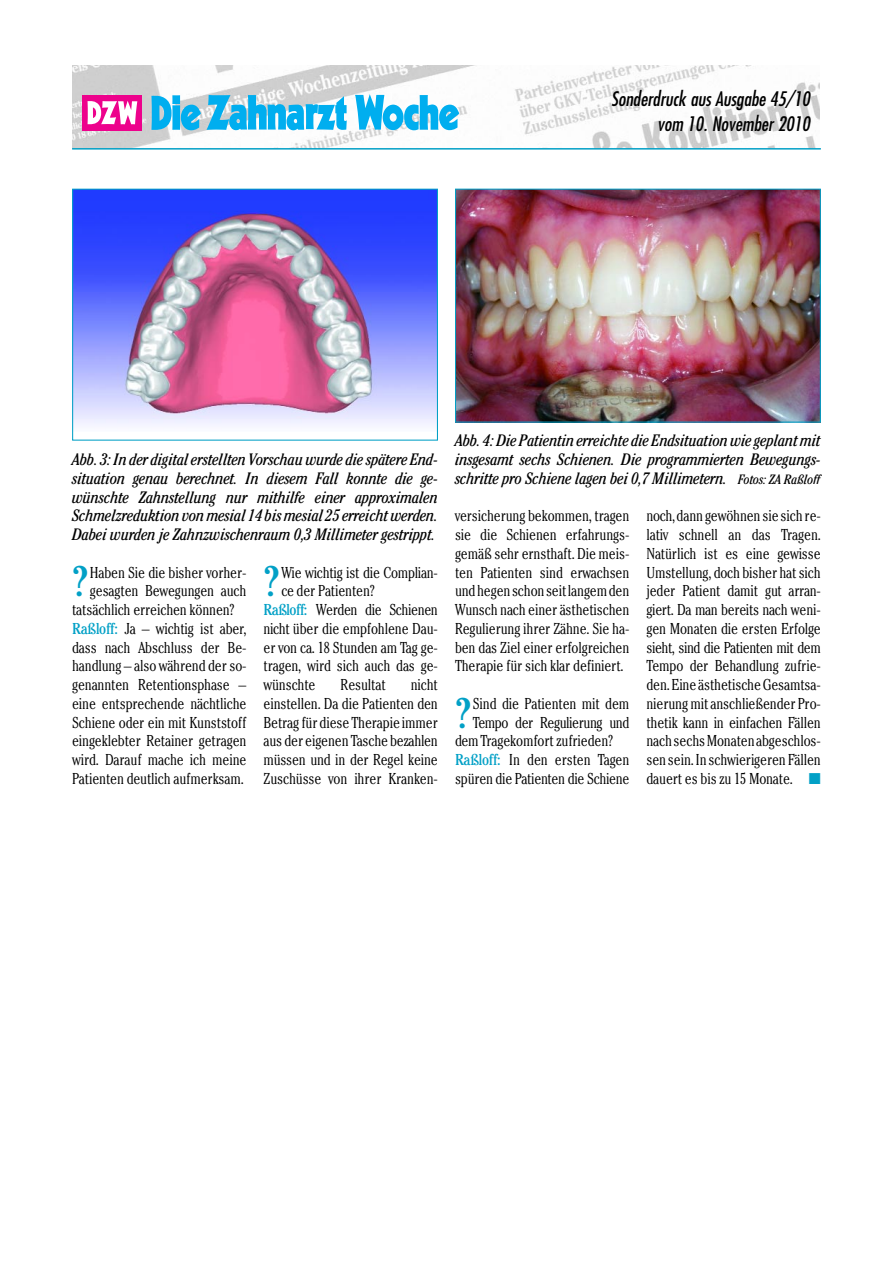
<style>
.page{position:relative;width:893px;height:1263px;background:#fff}
.page>*{position:absolute;margin:0;border:0;box-sizing:border-box;transform-origin:0 0}
.t1{font:condensed 42.45px "Cheltenham";color:#02a0c6}
.t2{font:italic condensed 19.5px/25.5px "Futura";color:#000;text-align:right}
.t3{font:italic condensed 16.5px/18.8px "Cheltenham";letter-spacing:-.015em;color:#000;text-align:justify}
.t4{font:300 condensed 15.75px/18.8px "Cheltenham";letter-spacing:-.01em;color:#000;text-align:justify}
.t5{font:300 condensed 15.75px "Cheltenham";letter-spacing:-.03em;color:#000}
.s1{font-weight:400;color:#02a0c6}
.s2{font-size:13.5px}
.s3{color:#02a0c6}
</style>
<div class="page">
<img style="left:72px;top:65px;width:747px;height:83px">
<div style="left:83px;top:95px;width:59px;height:35px;background:#ed028c"></div>
<svg style="left:88px;top:101px;width:49px;height:23px"></svg>
<svg style="left:151px;top:95px;width:196px;height:35px"></svg>
<svg style="left:355px;top:94px;width:104px;height:36px"></svg>
<hr style="left:72px;top:148px;width:748px;height:2px;background:#02a0c6">
<img style="left:74px;top:191px;width:362px;height:234px">
<div style="left:72px;top:189px;width:366px;height:252px;border:1px solid #02a0c6"></div>
<img style="left:457px;top:191px;width:361px;height:230px">
<div style="left:455px;top:189px;width:365px;height:234px;border:1px solid #02a0c6"></div>
<p class="t2" style="left:611px;top:87px;width:203px">Sonderdruck ausAusgabe 45/10 vom 10.November2010</p>
<p class="t3" style="left:72px;top:452px;width:367px">Abb. 3: In der digital erstellten Vorschau wurde die spätere End&shy;situation genau berechnet. In diesem Fall konnte die ge&shy;wünschte Zahnstellung nur mithilfe einer approximalen Schmelzreduktion von mesial 14 bis mesial 25 erreicht werden.<br>Dabei wurden je Zahnzwischenraum 0,3 Millimeter gestrippt.</p>
<h1 class="t1" style="left:72px;top:567px;width:18px">?</h1>
<p class="t4" style="left:90px;top:564px;width:158px">Haben Sie die bisher vorher-</p>
<p class="t4" style="left:90px;top:583px;width:158px">gesagten Bewegungen auch</p>
<p class="t4" style="left:72px;top:602px;width:164px">tatsächlich erreichen können?</p>
<p class="t4" style="left:72px;top:621px;width:176px"><span class="s1">Raßloff:</span> Ja – wichtig ist aber,</p>
<p class="t4" style="left:72px;top:639px;width:176px">dass nach Abschluss der Be-</p>
<p class="t4" style="left:72px;top:658px;width:176px">handlung – also während der so-</p>
<p class="t4" style="left:72px;top:677px;width:176px">genannten Retentionsphase –</p>
<p class="t4" style="left:72px;top:696px;width:176px">eine entsprechende nächtliche</p>
<p class="t4" style="left:72px;top:714px;width:176px">Schiene oder ein mit Kunststoff</p>
<p class="t4" style="left:72px;top:733px;width:176px">eingeklebter Retainer getragen</p>
<p class="t4" style="left:72px;top:752px;width:176px">wird. Darauf mache ich meine</p>
<p class="t4" style="left:72px;top:771px;width:173px">Patienten deutlich aufmerksam.</p>
<h1 class="t1" style="left:263px;top:567px;width:18px">?</h1>
<p class="t4" style="left:281px;top:564px;width:158px">Wie wichtig ist die Complian-</p>
<p class="t4" style="left:281px;top:583px;width:95px">ce der Patienten?</p>
<p class="t4" style="left:263px;top:602px;width:176px"><span class="s1">Raßloff:</span> Werden die Schienen</p>
<p class="t4" style="left:263px;top:621px;width:176px">nicht über die empfohlene Dau-</p>
<p class="t4" style="left:263px;top:639px;width:176px">er von ca. 18 Stunden am Tag ge-</p>
<p class="t4" style="left:263px;top:658px;width:176px">tragen, wird sich auch das ge-</p>
<p class="t4" style="left:263px;top:677px;width:54px">wünschte</p>
<p class="t4" style="left:340px;top:677px;width:47px">Resultat</p>
<p class="t4" style="left:263px;top:677px;width:176px;text-indent:147px">nicht einstellen. Da die Patienten den Betrag für diese Therapie immer aus der eigenen Tasche bezahlen müssen und in der Regel keine Zuschüsse von ihrer Kranken-</p>
<p class="t3" style="left:455px;top:433px;width:367px">Abb. 4: Die Patientin erreichte die Endsituation wie geplant mit insgesamt sechs Schienen. Die programmierten Bewegungs&shy;schritte pro Schiene lagen bei 0,7 Millimetern. <span class="s2">Fotos: ZA Raßloff</span></p>
<p class="t4" style="left:455px;top:508px;width:176px">versicherung bekommen, tragen sie die Schienen erfahrungs&shy;gemäß sehr ernsthaft. Die meis&shy;ten Patienten sind erwachsen und hegen schon seit langem den Wunsch nach einer ästhetischen Regulierung ihrer Zähne. Sie ha&shy;ben das Ziel einer erfolgreichen Therapie für sich klar definiert.</p>
<h1 class="t1" style="left:455px;top:698px;width:18px">?</h1>
<p class="t4" style="left:473px;top:696px;width:158px">Sind die Patienten mit dem</p>
<p class="t5" style="left:473px;top:717px;width:158px">Tempo der Regulierung und</p>
<p class="t4" style="left:455px;top:733px;width:160px">dem Tragekomfort zufrieden?</p>
<p class="t4" style="left:455px;top:752px;width:176px"><span class="s1">Raßloff:</span> In den ersten Tagen</p>
<p class="t4" style="left:455px;top:771px;width:176px">spüren die Patienten die Schiene</p>
<p class="t4" style="left:646px;top:508px;width:176px">noch, dann gewöhnen sie sich re&shy;lativ schnell an das Tragen.<br>Natürlich ist es eine gewisse Umstellung, doch bisher hat sich jeder Patient damit gut arran&shy;giert. Da man bereits nach weni&shy;gen Monaten die ersten Erfolge sieht, sind die Patienten mit dem Tempo der Behandlung zufrie&shy;den. Eine ästhetische Gesamtsa&shy;nierung mit anschließender Pro&shy;thetik kann in einfachen Fällen nach sechs Monaten abgeschlos&shy;sen sein. In schwierigeren Fällen dauert es bis zu 15 Monate. <span class="s3">■</span></p>
</div>
